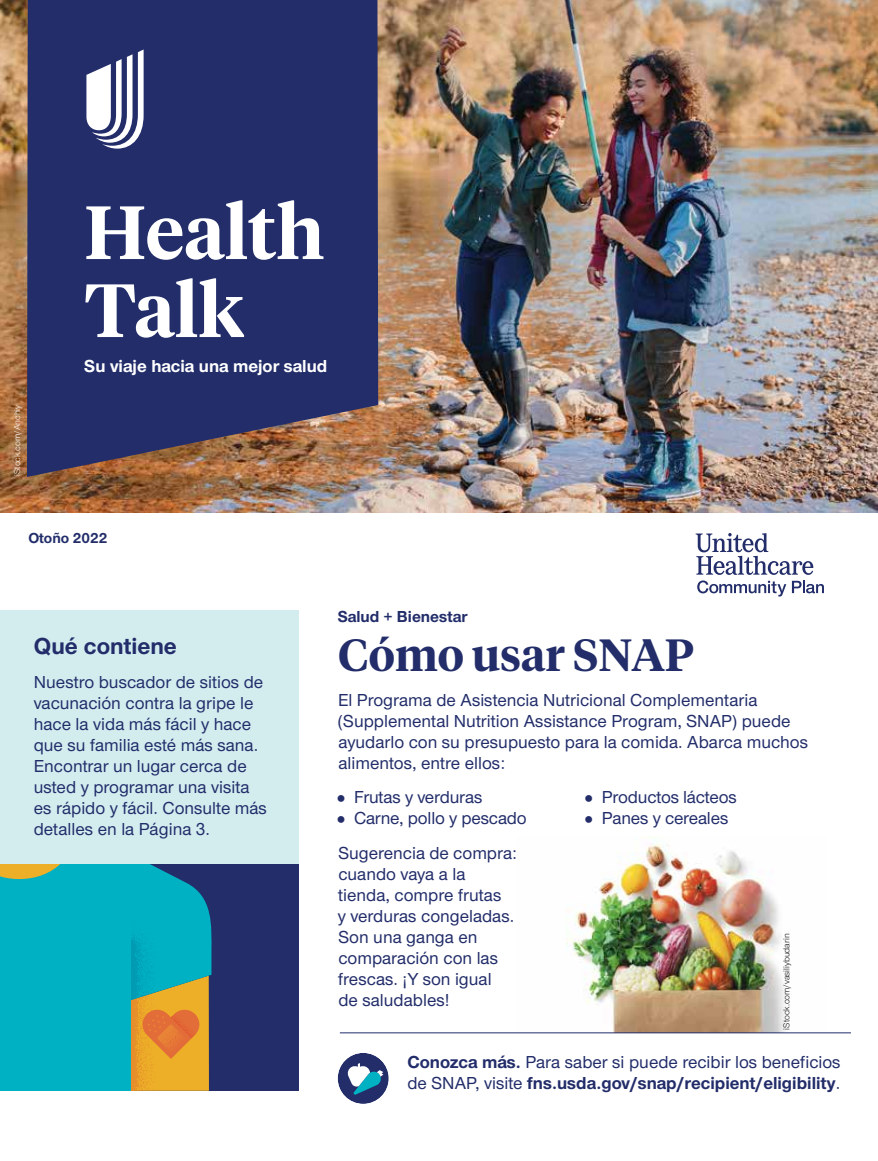
<style>
.page{position:relative;width:878px;height:1161px;background:#fff}
.page>*{position:absolute;margin:0;border:0;box-sizing:border-box;transform-origin:0 0}
.t1{font:600 75px/78px "UHC Serif Headline";color:#fff}
.Hed_serif_secondary{font:600 45px "UHC Serif Headline";color:#222d6a}
.Sidebar_head_AMC{font:700 24px "UHC Sans";color:#222d6a}
.Sans_no_indent_AMC{font:500 18px/21px "UHC Sans";color:#222d6a}
.CTA_new_AMC{font:700 18px/21px "UHC Sans";color:#222d6a}
.t2{font:700 18px "UHC Sans";color:#fff}
.t3{font:700 16.5px "UHC Sans";color:#222d6a}
.t4{font:700 15px "UHC Sans";color:#222d6a}
.Legal_language_AMC{font:9px "UHC Sans";color:#121212}
.Legal_language_AMC-2{font:9px "UHC Sans";color:#fff}
.s1{font-weight:500}
</style>
<div class="page">
<img style="left:516px;top:841px;width:310px;height:192px">
<svg style="left:695px;top:533px;width:128px;height:64px"></svg>
<img style="left:0;top:0;width:878px;height:513px">
<svg style="left:27px;top:0;width:351px;height:477px;background:#2c3267"></svg>
<svg style="left:86px;top:50px;width:58px;height:99px"></svg>
<div style="left:0;top:611px;width:298px;height:480px;background:#d3edef"></div>
<div style="left:0;top:864px;width:298px;height:227px;background:#222d6a"></div>
<div style="left:0;top:864px;width:212px;height:227px;background:#00b0c3"></div>
<svg style="left:0;top:864px;width:128px;height:15px;background:#56af8a"></svg>
<svg style="left:131px;top:923px;width:78px;height:168px;background:#8ea265"></svg>
<hr style="left:340px;top:1033px;width:510px;height:1px;background:#222d6a">
<div style="left:338px;top:1053px;width:51px;height:51px;background:#222d6a;border-radius:50%"></div>
<svg style="left:347px;top:1063px;width:36px;height:32px"></svg>
<p class="Legal_language_AMC-2" style="left:11px;top:476px;width:72px;rotate:-90deg">iStock.com/Anchiy</p>
<p class="t1" style="left:84px;top:190px;width:241px">Health<br>Talk</p>
<p class="t2" style="left:84px;top:354px;width:244px">Su viaje hacia una mejor salud</p>
<p class="t4" style="left:28px;top:528px;width:80px">Otoño 2022</p>
<p class="Sidebar_head_AMC" style="left:34px;top:630px;width:145px">Qué contiene</p>
<p class="Sans_no_indent_AMC" style="left:34px;top:671px;width:235px">Nuestro buscador de sitios de vacunación contra la gripe le hace la vida más fácil y hace que su familia esté más sana.<br>Encontrar un lugar cerca de usted y programar una visita es rápido y fácil. Consulte más detalles en la Página 3.</p>
<p class="t3" style="left:338px;top:605px;width:131px">Salud + Bienestar</p>
<p class="Hed_serif_secondary" style="left:338px;top:624px;width:357px">Cómo usar SNAP</p>
<p class="Sans_no_indent_AMC" style="left:338px;top:688px;width:471px">El Programa de Asistencia Nutricional Complementaria (Supplemental Nutrition Assistance Program, SNAP) puede ayudarlo con su presupuesto para la comida. Abarca muchos alimentos, entre ellos:</p>
<p class="Sans_no_indent_AMC" style="left:354px;top:786px;width:130px">Frutas y verduras</p>
<p class="Sans_no_indent_AMC" style="left:354px;top:807px;width:174px">Carne, pollo y pescado</p>
<p class="Sans_no_indent_AMC" style="left:602px;top:786px;width:136px">Productos lácteos</p>
<p class="Sans_no_indent_AMC" style="left:602px;top:807px;width:128px">Panes y cereales</p>
<p class="Sans_no_indent_AMC" style="left:338px;top:841px;width:181px">Sugerencia de compra: cuando vaya a la tienda, compre frutas<br>y verduras congeladas.<br>Son una ganga en comparación con las frescas. ¡Y son igual<br>de saludables!</p>
<p class="Legal_language_AMC" style="left:780px;top:1030px;width:98px;rotate:-90deg">iStock.com/vasiliybudarin</p>
<p class="CTA_new_AMC" style="left:407px;top:1051px;width:434px">Conozca más. <span class="s1">Para saber si puede recibir los beneficios de SNAP, visite</span> fns.usda.gov/snap/recipient/eligibility<span class="s1">.</span></p>
</div>
